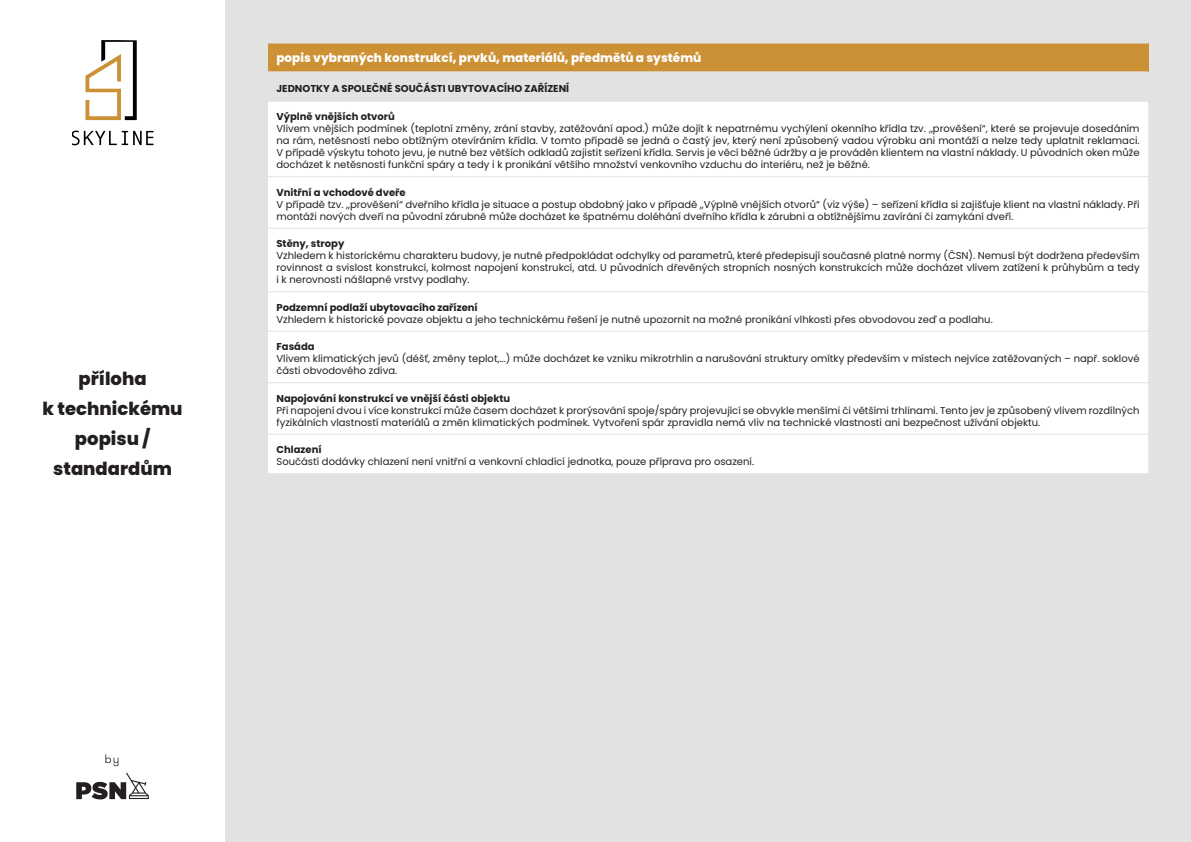
<style>
.page{position:relative;width:1191px;height:842px;background:#fff}
.page>*{position:absolute;margin:0;border:0;box-sizing:border-box;transform-origin:0 0}
.t1{font:800 18px/30px "Poppins";color:#231f20;text-align:center}
.t2{font:800 12px "Poppins";color:#fff}
.t3{font:10px/12px "Poppins";color:#231f20}
.t4{font:700 10px "Poppins";color:#231f20}
</style>
<div class="page">
<div style="left:225px;top:0;width:966px;height:842px;background:#e2e2e2"></div>
<div style="left:268px;top:43px;width:880px;height:29px;background:#cc9035"></div>
<hr style="left:268px;top:43px;width:880px;height:1px;background:#e2e2e2">
<hr style="left:268px;top:71px;width:880px;height:1px;background:#e2e2e2">
<svg style="left:76px;top:772px;width:73px;height:27px"></svg>
<svg style="left:105px;top:754px;width:13px;height:12px"></svg>
<div style="left:268px;top:102px;width:880px;height:371px;background:#fff"></div>
<hr style="left:268px;top:176px;width:880px;height:1px;background:#e2e2e2">
<hr style="left:268px;top:228px;width:880px;height:1px;background:#e2e2e2">
<hr style="left:268px;top:291px;width:880px;height:1px;background:#e2e2e2">
<hr style="left:268px;top:331px;width:880px;height:1px;background:#e2e2e2">
<hr style="left:268px;top:382px;width:880px;height:1px;background:#e2e2e2">
<hr style="left:268px;top:434px;width:880px;height:1px;background:#e2e2e2">
<svg style="left:72px;top:131px;width:81px;height:14px"></svg>
<svg style="left:85px;top:40px;width:52px;height:80px"></svg>
<h1 class="t1" style="left:42px;top:364px;width:142px">příloha<br>k technickému popisu / standardům</h1>
<p class="t2" style="left:276px;top:51px;width:426px">popis vybraných konstrukcí, prvků, materiálů, předmětů a systémů</p>
<p class="t4" style="left:276px;top:83px;width:294px">JEDNOTKY A SPOLEČNÉ SOUČÁSTI UBYTOVACÍHO ZAŘÍZENÍ</p>
<p class="t4" style="left:276px;top:111px;width:120px">Výplně vnějších otvorů</p>
<p class="t3" style="left:276px;top:123px;width:864px;text-align:justify">Vlivem vnějších podmínek (teplotní změny, zrání stavby, zatěžování apod.) může dojít k nepatrnému vychýlení okenního křídla tzv. „prověšení“, které se projevuje dosedáním na rám, netěsností nebo obtížným otevíráním křídla. V tomto případě se jedná o častý jev, který není způsobený vadou výrobku ani montáží a nelze tedy uplatnit reklamaci.<br>V případě výskytu tohoto jevu, je nutné bez větších odkladů zajistit seřízení křídla. Servis je věcí běžné údržby a je prováděn klientem na vlastní náklady. U původních oken může docházet k netěsnosti funkční spáry a tedy i k pronikání většího množství venkovního vzduchu do interiéru, než je běžné.</p>
<p class="t4" style="left:276px;top:186px;width:131px">Vnitřní a vchodové dveře</p>
<p class="t3" style="left:276px;top:198px;width:864px">V případě tzv. „prověšení“ dveřního křídla je situace a postup obdobný jako v případě „Výplně vnějších otvorů“ (viz výše) – seřízení křídla si zajišťuje klient na vlastní náklady. Při montáži nových dveří na původní zárubně může docházet ke špatnému doléhání dveřního křídla k zárubni a obtížnějšímu zavírání či zamykání dveří.</p>
<p class="t4" style="left:276px;top:238px;width:69px">Stěny, stropy</p>
<p class="t3" style="left:276px;top:250px;width:864px;text-align:justify">Vzhledem k historickému charakteru budovy, je nutné předpokládat odchylky od parametrů, které předepisují současné platné normy (ČSN). Nemusí být dodržena především rovinnost a svislost konstrukcí, kolmost napojení konstrukcí, atd. U původních dřevěných stropních nosných konstrukcích může docházet vlivem zatížení k průhybům a tedy i k nerovnosti nášlapné vrstvy podlahy.</p>
<p class="t4" style="left:276px;top:301px;width:203px">Podzemní podlaží ubytovacího zařízení</p>
<p class="t3" style="left:276px;top:313px;width:718px">Vzhledem k historické povaze objektu a jeho technickému řešení je nutné upozornit na možné pronikání vlhkosti přes obvodovou zeď a podlahu.</p>
<p class="t4" style="left:276px;top:341px;width:40px">Fasáda</p>
<p class="t3" style="left:276px;top:353px;width:864px">Vlivem klimatických jevů (déšť, změny teplot,...) může docházet ke vzniku mikrotrhlin a narušování struktury omítky především v místech nejvíce zatěžovaných – např. soklové části obvodového zdiva.</p>
<p class="t4" style="left:276px;top:392px;width:235px">Napojování konstrukcí ve vnější části objektu</p>
<p class="t3" style="left:276px;top:404px;width:864px">Při napojení dvou i více konstrukcí může časem docházet k prorýsování spoje/spáry projevující se obvykle menšími či většími trhlinami. Tento jev je způsobený vlivem rozdílných fyzikálních vlastností materiálů a změn klimatických podmínek. Vytvoření spár zpravidla nemá vliv na technické vlastnosti ani bezpečnost užívání objektu.</p>
<p class="t4" style="left:276px;top:444px;width:47px">Chlazení</p>
<p class="t3" style="left:276px;top:456px;width:479px">Součástí dodávky chlazení není vnitřní a venkovní chladící jednotka, pouze příprava pro osazení.</p>
</div>
